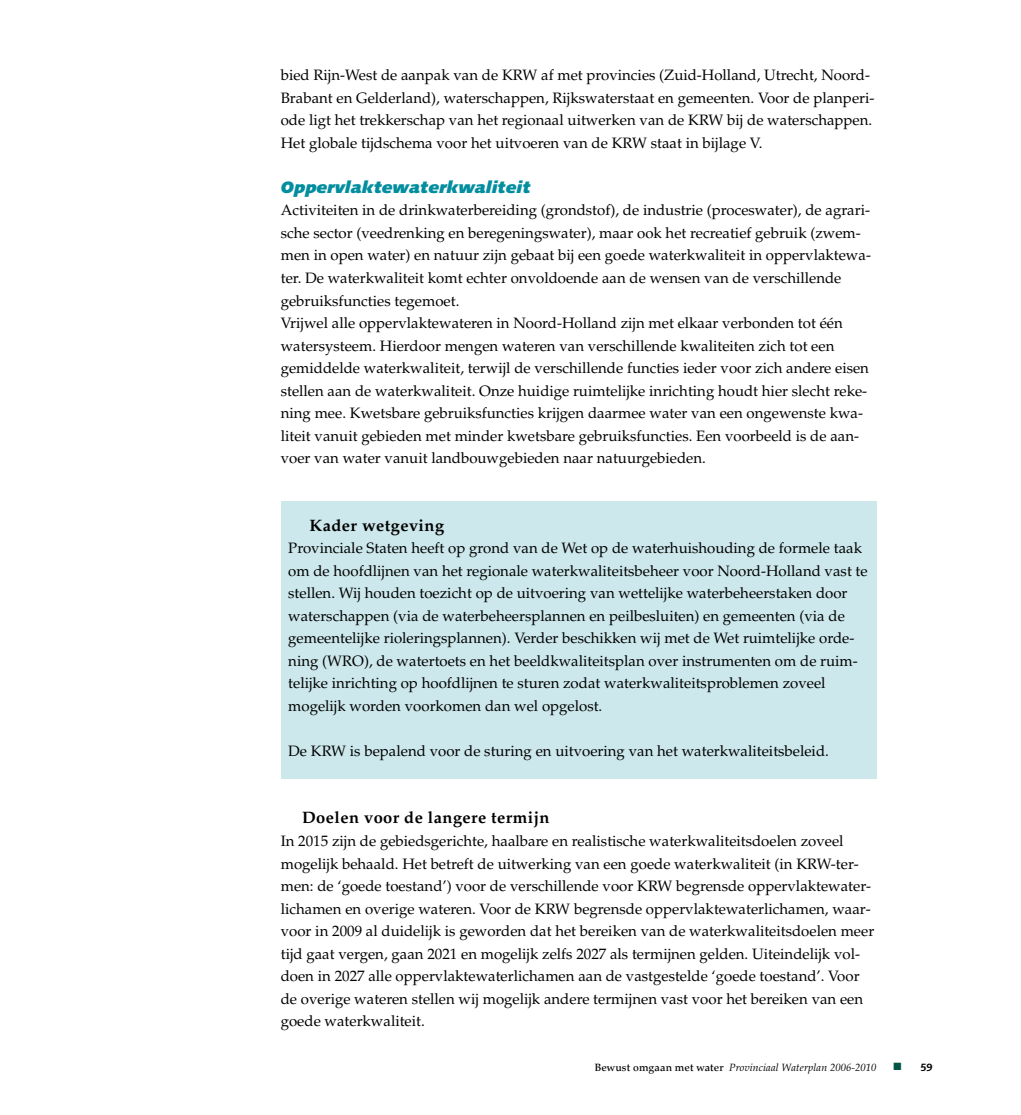
<style>
.page{position:relative;width:1021px;height:1115px;background:#fff}
.page>*{position:absolute;margin:0;border:0;box-sizing:border-box;transform-origin:0 0}
.t1{font:700 16.5px "Palatino";letter-spacing:.025em;color:#000}
.t2{font:italic 900 16.5px "Linotype Syntax";color:#028e9f}
.t3{font:15px/22.5px "Palatino";color:#000}
.t4{font:italic 10.5px "Palatino";letter-spacing:.01em;color:#000}
.t5{font:700 10.5px "Linotype Syntax";color:#000}
.s1{font-weight:500;font-style:normal}
.s2{color:#015544}
</style>
<div class="page">
<div style="left:281px;top:501px;width:595px;height:277px;background:#cce8ec"></div>
<p class="t3" style="left:281px;top:66px;width:595px">bied Rijn-West de aanpak van de KRW af met provincies (Zuid-Holland, Utrecht, Noord-Brabant en Gelderland), waterschappen, Rijkswaterstaat en gemeenten. Voor de planperi&shy;ode ligt het trekkerschap van het regionaal uitwerken van de KRW bij de waterschappen.<br>Het globale tijdschema voor het uitvoeren van de KRW staat in bijlage V.</p>
<p class="t2" style="left:281px;top:180px;width:251px">Oppervlaktewaterkwaliteit</p>
<p class="t3" style="left:281px;top:201px;width:591px">Activiteiten in de drinkwaterbereiding (grondstof), de industrie (proceswater), de agrari&shy;sche sector (veedrenking en beregeningswater), maar ook het recreatief gebruik (zwem&shy;men in open water) en natuur zijn gebaat bij een goede waterkwaliteit in oppervlaktewa&shy;ter. De waterkwaliteit komt echter onvoldoende aan de wensen van de verschillende gebruiksfuncties tegemoet.<br>Vrijwel alle oppervlaktewateren in Noord-Holland zijn met elkaar verbonden tot één watersysteem. Hierdoor mengen wateren van verschillende kwaliteiten zich tot een gemiddelde waterkwaliteit, terwijl de verschillende functies ieder voor zich andere eisen stellen aan de waterkwaliteit. Onze huidige ruimtelijke inrichting houdt hier slecht reke&shy;ning mee. Kwetsbare gebruiksfuncties krijgen daarmee water van een ongewenste kwa&shy;liteit vanuit gebieden met minder kwetsbare gebruiksfuncties. Een voorbeeld is de aan&shy;voer van water vanuit landbouwgebieden naar natuurgebieden.</p>
<p class="t1" style="left:309px;top:518px;width:136px">Kader wetgeving</p>
<p class="t3" style="left:288px;top:538px;width:581px">Provinciale Staten heeft op grond van de Wet op de waterhuishouding de formele taak om de hoofdlijnen van het regionale waterkwaliteitsbeheer voor Noord-Holland vast te stellen. Wij houden toezicht op de uitvoering van wettelijke waterbeheerstaken door waterschappen (via de waterbeheersplannen en peilbesluiten) en gemeenten (via de gemeentelijke rioleringsplannen). Verder beschikken wij met de Wet ruimtelijke orde&shy;ning (WRO), de watertoets en het beeldkwaliteitsplan over instrumenten om de ruim&shy;telijke inrichting op hoofdlijnen te sturen zodat waterkwaliteitsproblemen zoveel mogelijk worden voorkomen dan wel opgelost.</p>
<p class="t3" style="left:288px;top:741px;width:542px">De KRW is bepalend voor de sturing en uitvoering van het waterkwaliteitsbeleid.</p>
<p class="t1" style="left:302px;top:811px;width:249px">Doelen voor de langere termijn</p>
<p class="t3" style="left:281px;top:831px;width:595px">In 2015 zijn de gebiedsgerichte, haalbare en realistische waterkwaliteitsdoelen zoveel mogelijk behaald. Het betreft de uitwerking van een goede waterkwaliteit (in KRW-ter&shy;men: de ‘goede toestand’) voor de verschillende voor KRW begrensde oppervlaktewater&shy;lichamen en overige wateren. Voor de KRW begrensde oppervlaktewaterlichamen, waar&shy;voor in 2009 al duidelijk is geworden dat het bereiken van de waterkwaliteitsdoelen meer tijd gaat vergen, gaan 2021 en mogelijk zelfs 2027 als termijnen gelden. Uiteindelijk vol&shy;doen in 2027 alle oppervlaktewaterlichamen aan de vastgestelde ‘goede toestand’. Voor de overige wateren stellen wij mogelijk andere termijnen vast voor het bereiken van een goede waterkwaliteit.</p>
<p class="t4" style="left:594px;top:1063px;width:283px"><span class="s1">Bewust omgaan met water</span> Provinciaal Waterplan 2006-2010</p>
<p class="t5" style="left:893px;top:1062px;width:40px"><span class="s2">■</span> 59</p>
</div>
